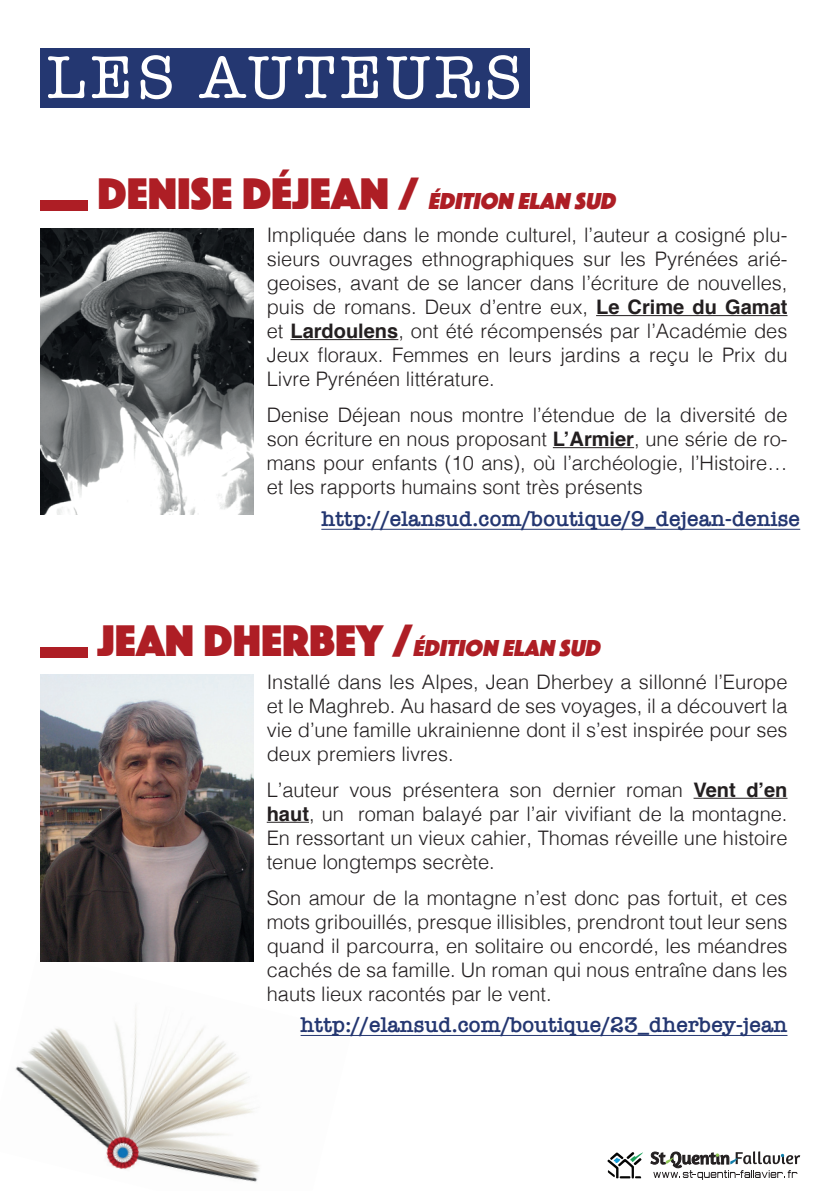
<style>
.page{position:relative;width:840px;height:1191px;background:#fff}
.page>*{position:absolute;margin:0;border:0;box-sizing:border-box;transform-origin:0 0}
.t1{font:62px "American Typewriter";letter-spacing:.07em;color:#fff}
.t2{font:italic 24px "Phosphate Solid";color:#ae1e25}
.t3{font:600 22px "American Typewriter";color:#243771}
.t4{font:300 20px/24px "Helvetica";color:#231f20;text-align:justify}
.s1{font-style:normal;font-size:46px}
.s2{font-weight:700}
</style>
<div class="page">
<div style="left:40px;top:48px;width:489px;height:60px;background:#243771"></div>
<img style="left:15px;top:952px;width:336px;height:230px">
<svg style="left:607px;top:1152px;width:35px;height:26px"></svg>
<svg style="left:650px;top:1151px;width:149px;height:28px"></svg>
<div style="left:40px;top:201px;width:47px;height:10px;background:#ae1e25"></div>
<hr style="left:595px;top:315px;width:192px;height:1px;background:#231f20">
<hr style="left:290px;top:339px;width:108px;height:1px;background:#231f20">
<hr style="left:552px;top:447px;width:81px;height:1px;background:#231f20">
<img style="left:40px;top:228px;width:213px;height:286px">
<div style="left:40px;top:647px;width:47px;height:10px;background:#ae1e25"></div>
<hr style="left:693px;top:797px;width:94px;height:1px;background:#231f20">
<hr style="left:266px;top:821px;width:43px;height:1px;background:#231f20">
<img style="left:40px;top:674px;width:213px;height:287px">
<hr style="left:321px;top:529px;width:478px;height:1px;background:#243771">
<hr style="left:300px;top:1035px;width:487px;height:1px;background:#243771">
<h1 class="t1" style="left:47px;top:30px;width:477px">LES AUTEURS</h1>
<p class="t2" style="left:97px;top:184px;width:524px"><span class="s1">D E N I S E D É J E A N /</span> ÉDITION ELAN SUD</p>
<p class="t4" style="left:266px;top:221px;width:522px">Impliquée dans le monde culturel, l’auteur a cosigné plu&shy;sieurs ouvrages ethnographiques sur les Pyrénées arié&shy;geoises, avant de se lancer dans l’écriture de nouvelles, puis de romans. Deux d’entre eux, <span class="s2">Le Crime du Gamat </span>et <span class="s2">Lardoulens</span>, ont été récompensés par l’Académie des Jeux floraux. Femmes en leurs jardins a reçu le Prix du Livre Pyrénéen littérature.</p>
<p class="t4" style="left:266px;top:401px;width:522px">Denise Déjean nous montre l’étendue de la diversité de son écriture en nous proposant <span class="s2">L’Armier</span>, une série de ro&shy;mans pour enfants (10 ans), où l’archéologie, l’Histoire… et les rapports humains sont très présents</p>
<p class="t3" style="left:321px;top:501px;width:480px">http://elansud.com/boutique/9_dejean-denise</p>
<p class="t2" style="left:97px;top:631px;width:509px"><span class="s1">J E A N D H E R B E Y /</span> ÉDITION ELAN SUD</p>
<p class="t4" style="left:266px;top:668px;width:522px">Installé dans les Alpes, Jean Dherbey a sillonné l’Europe et le Maghreb. Au hasard de ses voyages, il a découvert la vie d’une famille ukrainienne dont il s’est inspirée pour ses deux premiers livres.</p>
<p class="t4" style="left:266px;top:776px;width:522px">L’auteur vous présentera son dernier roman <span class="s2">Vent d’en haut</span>, un roman balayé par l’air vivifiant de la montagne.<br>En ressortant un vieux cahier, Thomas réveille une histoire tenue longtemps secrète.</p>
<p class="t4" style="left:266px;top:884px;width:522px">Son amour de la montagne n’est donc pas fortuit, et ces mots gribouillés, presque illisibles, prendront tout leur sens quand il parcourra, en solitaire ou encordé, les méandres cachés de sa famille. Un roman qui nous entraîne dans les hauts lieux racontés par le vent.</p>
<p class="t3" style="left:300px;top:1007px;width:488px">http://elansud.com/boutique/23_dherbey-jean</p>
</div>
